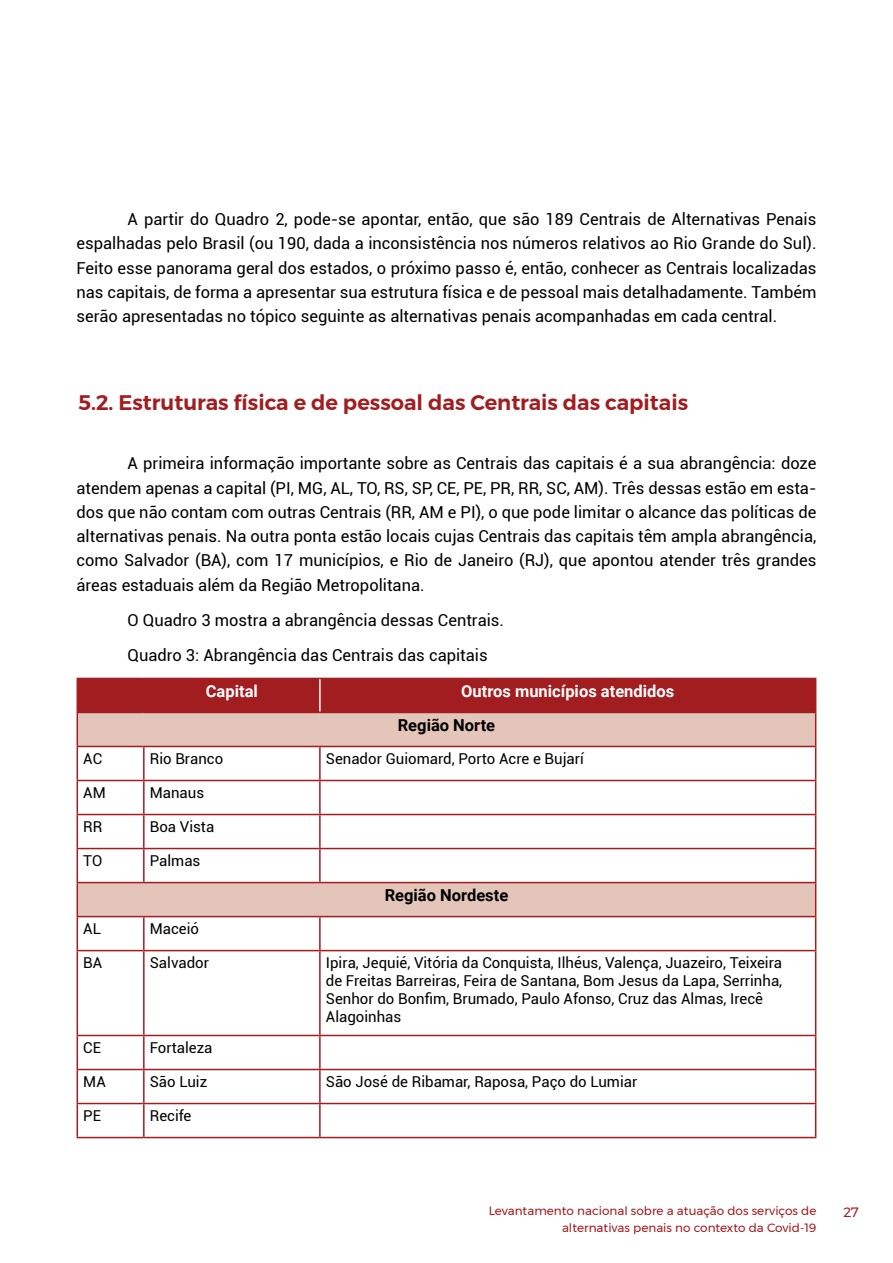
<style>
.page{position:relative;width:893px;height:1263px;background:#fff}
.page>*{position:absolute;margin:0;border:0;box-sizing:border-box;transform-origin:0 0}
.t1{font:600 21px "Montserrat";color:#a11d20}
.t2{font:16.5px/24.3px "Roboto";color:#000;text-align:justify}
.t3{font:700 16.5px "Roboto";color:#fff}
.t4{font:700 16.5px "Roboto";color:#000}
.t5{font:15px/18px "Roboto";color:#000}
.t6{font:13.5px "Montserrat";color:#a11d20}
.t7{font:12px "Montserrat";color:#a11d20}
</style>
<div class="page">
<div style="left:78px;top:679px;width:737px;height:33px;background:#a11d20"></div>
<svg style="left:78px;top:713px;width:737px;height:203px"></svg>
<hr style="left:77px;top:678px;width:67px;height:1px;background:#a11d20">
<hr style="left:77px;top:679px;width:1px;height:33px;background:#a11d20">
<hr style="left:144px;top:678px;width:176px;height:1px;background:#a11d20">
<hr style="left:143px;top:679px;width:2px;height:33px;background:#a11d20">
<hr style="left:320px;top:678px;width:496px;height:1px;background:#a11d20">
<hr style="left:815px;top:679px;width:1px;height:33px;background:#a11d20">
<hr style="left:77px;top:747px;width:1px;height:33px;background:#a11d20">
<hr style="left:143px;top:747px;width:2px;height:33px;background:#a11d20">
<hr style="left:319px;top:747px;width:2px;height:33px;background:#a11d20">
<hr style="left:815px;top:747px;width:1px;height:33px;background:#a11d20">
<hr style="left:77px;top:780px;width:67px;height:1px;background:#a11d20">
<hr style="left:77px;top:781px;width:1px;height:33px;background:#a11d20">
<hr style="left:144px;top:780px;width:176px;height:1px;background:#a11d20">
<hr style="left:143px;top:781px;width:2px;height:33px;background:#a11d20">
<hr style="left:320px;top:780px;width:496px;height:1px;background:#a11d20">
<hr style="left:319px;top:781px;width:2px;height:33px;background:#a11d20">
<hr style="left:815px;top:781px;width:1px;height:33px;background:#a11d20">
<hr style="left:77px;top:814px;width:67px;height:1px;background:#a11d20">
<hr style="left:77px;top:815px;width:1px;height:33px;background:#a11d20">
<hr style="left:144px;top:814px;width:176px;height:1px;background:#a11d20">
<hr style="left:143px;top:815px;width:2px;height:33px;background:#a11d20">
<hr style="left:320px;top:814px;width:496px;height:1px;background:#a11d20">
<hr style="left:319px;top:815px;width:2px;height:33px;background:#a11d20">
<hr style="left:815px;top:815px;width:1px;height:33px;background:#a11d20">
<hr style="left:77px;top:848px;width:67px;height:1px;background:#a11d20">
<hr style="left:77px;top:849px;width:1px;height:33px;background:#a11d20">
<hr style="left:144px;top:848px;width:176px;height:1px;background:#a11d20">
<hr style="left:143px;top:849px;width:2px;height:33px;background:#a11d20">
<hr style="left:320px;top:848px;width:496px;height:1px;background:#a11d20">
<hr style="left:319px;top:849px;width:2px;height:33px;background:#a11d20">
<hr style="left:815px;top:849px;width:1px;height:33px;background:#a11d20">
<hr style="left:77px;top:917px;width:1px;height:33px;background:#a11d20">
<hr style="left:143px;top:917px;width:2px;height:33px;background:#a11d20">
<hr style="left:319px;top:917px;width:2px;height:33px;background:#a11d20">
<hr style="left:815px;top:917px;width:1px;height:33px;background:#a11d20">
<hr style="left:77px;top:950px;width:67px;height:1px;background:#a11d20">
<hr style="left:77px;top:951px;width:1px;height:84px;background:#a11d20">
<hr style="left:144px;top:950px;width:176px;height:1px;background:#a11d20">
<hr style="left:143px;top:951px;width:2px;height:84px;background:#a11d20">
<hr style="left:320px;top:950px;width:496px;height:1px;background:#a11d20">
<hr style="left:319px;top:951px;width:2px;height:84px;background:#a11d20">
<hr style="left:815px;top:951px;width:1px;height:84px;background:#a11d20">
<hr style="left:77px;top:1035px;width:67px;height:1px;background:#a11d20">
<hr style="left:77px;top:1036px;width:1px;height:33px;background:#a11d20">
<hr style="left:144px;top:1035px;width:176px;height:1px;background:#a11d20">
<hr style="left:143px;top:1036px;width:2px;height:33px;background:#a11d20">
<hr style="left:320px;top:1035px;width:496px;height:1px;background:#a11d20">
<hr style="left:319px;top:1036px;width:2px;height:33px;background:#a11d20">
<hr style="left:815px;top:1036px;width:1px;height:33px;background:#a11d20">
<hr style="left:77px;top:1069px;width:67px;height:1px;background:#a11d20">
<hr style="left:77px;top:1070px;width:1px;height:33px;background:#a11d20">
<hr style="left:144px;top:1069px;width:176px;height:1px;background:#a11d20">
<hr style="left:143px;top:1070px;width:2px;height:33px;background:#a11d20">
<hr style="left:320px;top:1069px;width:496px;height:1px;background:#a11d20">
<hr style="left:319px;top:1070px;width:2px;height:33px;background:#a11d20">
<hr style="left:815px;top:1070px;width:1px;height:33px;background:#a11d20">
<hr style="left:77px;top:1103px;width:67px;height:1px;background:#a11d20">
<hr style="left:77px;top:1104px;width:1px;height:33px;background:#a11d20">
<hr style="left:144px;top:1103px;width:176px;height:1px;background:#a11d20">
<hr style="left:143px;top:1104px;width:2px;height:33px;background:#a11d20">
<hr style="left:320px;top:1103px;width:496px;height:1px;background:#a11d20">
<hr style="left:319px;top:1104px;width:2px;height:33px;background:#a11d20">
<hr style="left:815px;top:1104px;width:1px;height:33px;background:#a11d20">
<hr style="left:77px;top:1137px;width:67px;height:1px;background:#a11d20">
<hr style="left:144px;top:1137px;width:176px;height:1px;background:#a11d20">
<hr style="left:320px;top:1137px;width:496px;height:1px;background:#a11d20">
<hr style="left:319px;top:679px;width:2px;height:33px;background:#fff">
<hr style="left:77px;top:712px;width:67px;height:1px;background:#a11d20">
<hr style="left:77px;top:713px;width:1px;height:33px;background:#a11d20">
<hr style="left:144px;top:712px;width:176px;height:1px;background:#a11d20">
<hr style="left:320px;top:712px;width:496px;height:1px;background:#a11d20">
<hr style="left:77px;top:746px;width:67px;height:1px;background:#a11d20">
<hr style="left:77px;top:882px;width:67px;height:1px;background:#a11d20">
<hr style="left:77px;top:883px;width:1px;height:33px;background:#a11d20">
<hr style="left:144px;top:882px;width:176px;height:1px;background:#a11d20">
<hr style="left:320px;top:882px;width:496px;height:1px;background:#a11d20">
<hr style="left:77px;top:916px;width:67px;height:1px;background:#a11d20">
<hr style="left:815px;top:713px;width:1px;height:33px;background:#a11d20">
<hr style="left:144px;top:746px;width:176px;height:1px;background:#a11d20">
<hr style="left:320px;top:746px;width:496px;height:1px;background:#a11d20">
<hr style="left:815px;top:883px;width:1px;height:33px;background:#a11d20">
<hr style="left:144px;top:916px;width:176px;height:1px;background:#a11d20">
<hr style="left:320px;top:916px;width:496px;height:1px;background:#a11d20">
<p class="t2" style="left:77px;top:206px;width:741px;text-indent:51px">A partir do Quadro 2, pode-se apontar, então, que são 189 Centrais de Alternativas Penais espalhadas pelo Brasil (ou 190, dada a inconsistência nos números relativos ao Rio Grande do Sul).<br>Feito esse panorama geral dos estados, o próximo passo é, então, conhecer as Centrais localizadas nas capitais, de forma a apresentar sua estrutura física e de pessoal mais detalhadamente. Também serão apresentadas no tópico seguinte as alternativas penais acompanhadas em cada central.</p>
<p class="t1" style="left:78px;top:386px;width:612px">5.2. Estruturas física e de pessoal das Centrais das capitais</p>
<p class="t2" style="left:77px;top:451px;width:741px;text-indent:51px">A primeira informação importante sobre as Centrais das capitais é a sua abrangência: doze atendem apenas a capital (PI, MG, AL, TO, RS, SP, CE, PE, PR, RR, SC, AM). Três dessas estão em esta&shy;dos que não contam com outras Centrais (RR, AM e PI), o que pode limitar o alcance das políticas de alternativas penais. Na outra ponta estão locais cujas Centrais das capitais têm ampla abrangência, como Salvador (BA), com 17 municípios, e Rio de Janeiro (RJ), que apontou atender três grandes áreas estaduais além da Região Metropolitana.</p>
<p class="t2" style="left:128px;top:601px;width:378px;line-height:35.4px">O Quadro 3 mostra a abrangência dessas Centrais.<br>Quadro 3: Abrangência das Centrais das capitais</p>
<p class="t3" style="left:206px;top:679px;width:54px">Capital</p>
<p class="t3" style="left:461px;top:679px;width:215px">Outros municípios atendidos</p>
<p class="t4" style="left:398px;top:713px;width:99px">Região Norte</p>
<p class="t5" style="left:83px;top:749px;width:20px">AC</p>
<p class="t5" style="left:150px;top:749px;width:75px">Rio Branco</p>
<p class="t5" style="left:326px;top:749px;width:259px">Senador Guiomard, Porto Acre e Bujarí</p>
<p class="t5" style="left:83px;top:783px;width:24px">AM</p>
<p class="t5" style="left:150px;top:783px;width:56px">Manaus</p>
<p class="t5" style="left:83px;top:817px;width:21px">RR</p>
<p class="t5" style="left:150px;top:817px;width:66px">Boa Vista</p>
<p class="t5" style="left:83px;top:851px;width:20px">TO</p>
<p class="t5" style="left:150px;top:851px;width:52px">Palmas</p>
<p class="t4" style="left:385px;top:883px;width:125px">Região Nordeste</p>
<p class="t5" style="left:83px;top:919px;width:19px">AL</p>
<p class="t5" style="left:150px;top:919px;width:51px">Maceió</p>
<p class="t5" style="left:83px;top:953px;width:21px">BA</p>
<p class="t5" style="left:150px;top:953px;width:61px">Salvador</p>
<p class="t5" style="left:326px;top:953px;width:458px">Ipira, Jequié, Vitória da Conquista, Ilhéus, Valença, Juazeiro, Teixeira de Freitas Barreiras, Feira de Santana, Bom Jesus da Lapa, Serrinha, Senhor do Bonfim, Brumado, Paulo Afonso, Cruz das Almas, Irecê Alagoinhas</p>
<p class="t5" style="left:83px;top:1038px;width:19px">CE</p>
<p class="t5" style="left:150px;top:1038px;width:64px">Fortaleza</p>
<p class="t5" style="left:83px;top:1072px;width:24px">MA</p>
<p class="t5" style="left:150px;top:1072px;width:59px">São Luiz</p>
<p class="t5" style="left:326px;top:1072px;width:313px">São José de Ribamar, Raposa, Paço do Lumiar</p>
<p class="t5" style="left:83px;top:1106px;width:19px">PE</p>
<p class="t5" style="left:150px;top:1106px;width:43px">Recife</p>
<p class="t7" style="left:489px;top:1201px;width:329px">Levantamento nacional sobre a atuação dos serviços de</p>
<p class="t6" style="left:843px;top:1201px;width:17px">27</p>
<p class="t7" style="left:562px;top:1218px;width:256px">alternativas penais no contexto da Covid-19</p>
</div>
